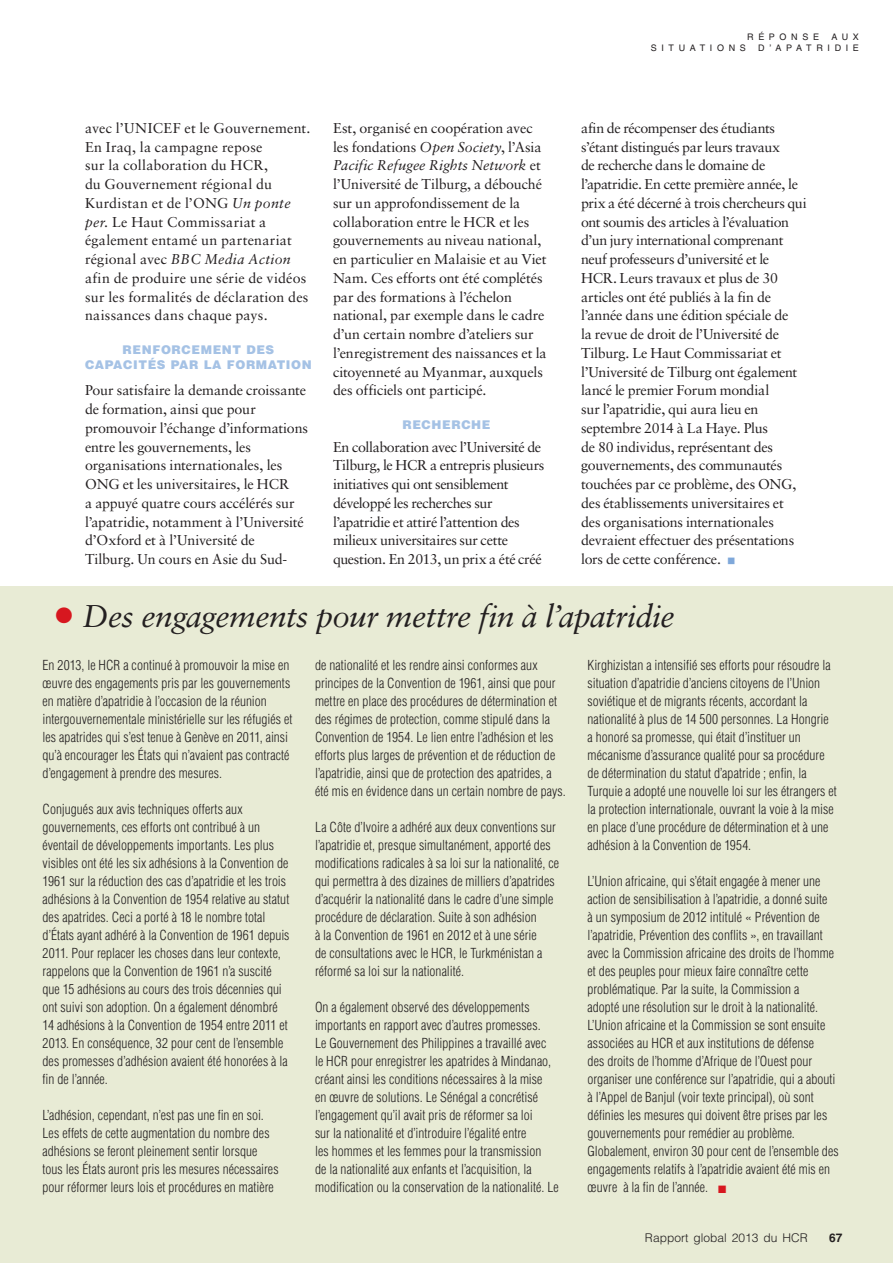
<style>
.page{position:relative;width:893px;height:1263px;background:#fff}
.page>*{position:absolute;margin:0;border:0;box-sizing:border-box;transform-origin:0 0}
.t1{font:italic 31.5px "Sabon LT Std";letter-spacing:-.015em;color:#231f20}
.t2{font:14.25px/18.8px "Sabon LT Std";letter-spacing:-.015em;color:#231f20}
.t3{font:14.25px/18.8px "Sabon LT Std";letter-spacing:.015em;color:#231f20}
.t4{font:300 condensed 13.5px/18px "Helvetica LT Std";letter-spacing:.005em;color:#231f20}
.t5{font:900 12px/15px "Helvetica LT Std";letter-spacing:.05em;color:#a5c2e5;text-align:center}
.t6{font:300 12px "Helvetica LT Std";color:#231f20}
.t7{font:700 12px "Helvetica LT Std";color:#231f20}
.t8{font:9px "Helvetica LT Std";letter-spacing:.515em;color:#231f20}
.s1{font-style:italic}
.s2{color:#7fa8da}
.s3{font-style:normal;font-size:45px;color:#d7171f}
.s4{color:#d7171f}
</style>
<div class="page">
<div style="left:0;top:587px;width:893px;height:676px;background:#e8ebd5"></div>
<p class="t8" style="left:747px;top:32px;width:73px">RÉPONSE</p>
<p class="t8" style="left:831px;top:32px;width:29px">AUX</p>
<p class="t8" style="left:651px;top:43px;width:97px">SITUATIONS</p>
<p class="t8" style="left:758px;top:43px;width:102px">D’APATRIDIE</p>
<p class="t3" style="left:85px;top:118px;width:227px">avec l’UNICEF et le Gouvernement.<br>En Iraq, la campagne repose<br>sur la collaboration du HCR,<br>du Gouvernement régional du<br>Kurdistan et de l’ONG <span class="s1">Un ponte per</span>. Le Haut Commissariat a également entamé un partenariat régional avec <span class="s1">BBC Media Action </span>afin de produire une série de vidéos sur les formalités de déclaration des naissances dans chaque pays.</p>
<p class="t5" style="left:85px;top:342px;width:228px">RENFORCEMENT DES<br>CAPACITÉS PAR LA FORMATION</p>
<p class="t2" style="left:85px;top:381px;width:225px">Pour satisfaire la demande croissante de formation, ainsi que pour promouvoir l’échange d’informations entre les gouvernements, les organisations internationales, les ONG et les universitaires, le HCR<br>a appuyé quatre cours accélérés sur l’apatridie, notamment à l’Université d’Oxford et à l’Université de<br>Tilburg. Un cours en Asie du Sud-</p>
<p class="t2" style="left:581px;top:118px;width:227px">afin de récompenser des étudiants s’étant distingués par leurs travaux<br>de recherche dans le domaine de l’apatridie. En cette première année, le prix a été décerné à trois chercheurs qui ont soumis des articles à l’évaluation d’un jury international comprenant neuf professeurs d’université et le HCR. Leurs travaux et plus de 30 articles ont été publiés à la fin de l’année dans une édition spéciale de<br>la revue de droit de l’Université de Tilburg. Le Haut Commissariat et l’Université de Tilburg ont également lancé le premier Forum mondial<br>sur l’apatridie, qui aura lieu en septembre 2014 à La Haye. Plus<br>de 80 individus, représentant des gouvernements, des communautés touchées par ce problème, des ONG, des établissements universitaires et des organisations internationales devraient effectuer des présentations lors de cette conférence. <span class="s2">■</span></p>
<h1 class="t1" style="left:53px;top:597px;width:623px"><span class="s3">•</span> Des engagements pour mettre fin à l’apatridie</h1>
<p class="t4" style="left:43px;top:656px;width:251px">En 2013, le HCR a continué à promouvoir la mise en œuvre des engagements pris par les gouvernements en matière d’apatridie à l’occasion de la réunion intergouvernementale ministérielle sur les réfugiés et les apatrides qui s’est tenue à Genève en 2011, ainsi qu’à encourager les États qui n’avaient pas contracté d’engagement à prendre des mesures.</p>
<p class="t4" style="left:43px;top:800px;width:249px">Conjugués aux avis techniques offerts aux gouvernements, ces efforts ont contribué à un éventail de développements importants. Les plus visibles ont été les six adhésions à la Convention de 1961 sur la réduction des cas d’apatridie et les trois adhésions à la Convention de 1954 relative au statut des apatrides. Ceci a porté à 18 le nombre total d’États ayant adhéré à la Convention de 1961 depuis 2011. Pour replacer les choses dans leur contexte, rappelons que la Convention de 1961 n’a suscité que 15 adhésions au cours des trois décennies qui ont suivi son adoption. On a également dénombré 14 adhésions à la Convention de 1954 entre 2011 et 2013. En conséquence, 32 pour cent de l’ensemble des promesses d’adhésion avaient été honorées à la fin de l’année.</p>
<p class="t4" style="left:43px;top:1106px;width:238px">L’adhésion, cependant, n’est pas une fin en soi.<br>Les effets de cette augmentation du nombre des adhésions se feront pleinement sentir lorsque tous les États auront pris les mesures nécessaires pour réformer leurs lois et procédures en matière</p>
<p class="t2" style="left:333px;top:118px;width:215px">Est, organisé en coopération avec les fondations <span class="s1">Open Society</span>, l’Asia <span class="s1">Pacific Refugee Rights Network</span> et l’Université de Tilburg, a débouché sur un approfondissement de la collaboration entre le HCR et les gouvernements au niveau national, en particulier en Malaisie et au Viet Nam. Ces efforts ont été complétés par des formations à l’échelon national, par exemple dans le cadre d’un certain nombre d’ateliers sur l’enregistrement des naissances et la citoyenneté au Myanmar, auxquels des officiels ont participé.</p>
<p class="t5" style="left:402px;top:417px;width:90px">RECHERCHE</p>
<p class="t2" style="left:333px;top:437px;width:213px">En collaboration avec l’Université de Tilburg, le HCR a entrepris plusieurs initiatives qui ont sensiblement développé les recherches sur l’apatridie et attiré l’attention des milieux universitaires sur cette question. En 2013, un prix a été créé</p>
<p class="t4" style="left:587px;top:656px;width:251px">Kirghizistan a intensifié ses efforts pour résoudre la situation d’apatridie d’anciens citoyens de l’Union soviétique et de migrants récents, accordant la nationalité à plus de 14 500 personnes. La Hongrie a honoré sa promesse, qui était d’instituer un mécanisme d’assurance qualité pour sa procédure de détermination du statut d’apatride ; enfin, la Turquie a adopté une nouvelle loi sur les étrangers et la protection internationale, ouvrant la voie à la mise en place d’une procédure de détermination et à une adhésion à la Convention de 1954.</p>
<p class="t4" style="left:587px;top:872px;width:253px">L’Union africaine, qui s’était engagée à mener une action de sensibilisation à l’apatridie, a donné suite<br>à un symposium de 2012 intitulé « Prévention de l’apatridie, Prévention des conflits », en travaillant avec la Commission africaine des droits de l’homme et des peuples pour mieux faire connaître cette problématique. Par la suite, la Commission a<br>adopté une résolution sur le droit à la nationalité.<br>L’Union africaine et la Commission se sont ensuite associées au HCR et aux institutions de défense<br>des droits de l’homme d’Afrique de l’Ouest pour organiser une conférence sur l’apatridie, qui a abouti à l’Appel de Banjul (voir texte principal), où sont définies les mesures qui doivent être prises par les gouvernements pour remédier au problème.<br>Globalement, environ 30 pour cent de l’ensemble des engagements relatifs à l’apatridie avaient été mis en œuvre à la fin de l’année. <span class="s4">■</span></p>
<p class="t4" style="left:315px;top:656px;width:252px">de nationalité et les rendre ainsi conformes aux principes de la Convention de 1961, ainsi que pour mettre en place des procédures de détermination et des régimes de protection, comme stipulé dans la Convention de 1954. Le lien entre l’adhésion et les efforts plus larges de prévention et de réduction de l’apatridie, ainsi que de protection des apatrides, a été mis en évidence dans un certain nombre de pays.</p>
<p class="t4" style="left:315px;top:818px;width:246px">La Côte d’Ivoire a adhéré aux deux conventions sur l’apatridie et, presque simultanément, apporté des modifications radicales à sa loi sur la nationalité, ce qui permettra à des dizaines de milliers d’apatrides d’acquérir la nationalité dans le cadre d’une simple procédure de déclaration. Suite à son adhésion<br>à la Convention de 1961 en 2012 et à une série<br>de consultations avec le HCR, le Turkménistan a réformé sa loi sur la nationalité.</p>
<p class="t4" style="left:315px;top:998px;width:245px">On a également observé des développements importants en rapport avec d’autres promesses.<br>Le Gouvernement des Philippines a travaillé avec<br>le HCR pour enregistrer les apatrides à Mindanao, créant ainsi les conditions nécessaires à la mise<br>en œuvre de solutions. Le Sénégal a concrétisé l’engagement qu’il avait pris de réformer sa loi<br>sur la nationalité et d’introduire l’égalité entre<br>les hommes et les femmes pour la transmission<br>de la nationalité aux enfants et l’acquisition, la modification ou la conservation de la nationalité. Le</p>
<p class="t6" style="left:645px;top:1230px;width:164px">Rapport global 2013 du HCR</p>
<p class="t7" style="left:829px;top:1230px;width:15px">67</p>
</div>
